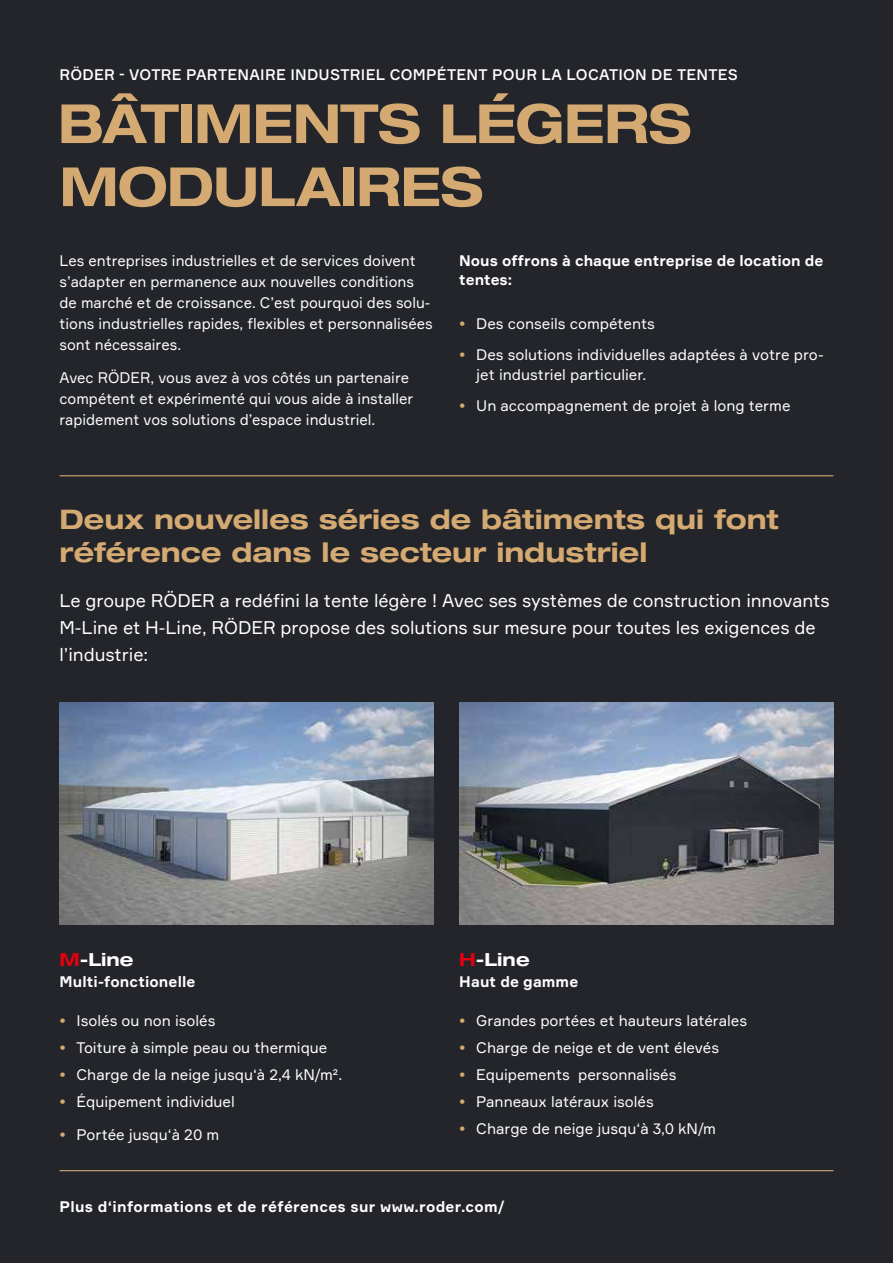
<style>
.page{position:relative;width:893px;height:1263px;background:#23252a}
.page>*{position:absolute;margin:0;border:0;box-sizing:border-box;transform-origin:0 0}
.t1{font:700 expanded 54px/63px "Helvetica Neue LT Pro";letter-spacing:-.015em;color:#d4aa72}
.t2{font:700 expanded 27px/33px "Helvetica Neue LT Pro";color:#d4aa72}
.t3{font:18px/27px "Formular";letter-spacing:-.005em;color:#fff}
.t4{font:700 expanded 18px "Helvetica Neue LT Pro";color:#fff}
.t5{font:15px/21px "Formular";color:#fff}
.t6{font:700 15px/19.5px "Formular";letter-spacing:.005em;color:#fff}
.t7{font:500 15px "Formular";letter-spacing:.015em;color:#fff}
.s1{color:#d4aa72}
.s2{color:#e3000f}
</style>
<div class="page">
<img style="left:459px;top:703px;width:374px;height:221px">
<img style="left:60px;top:703px;width:374px;height:221px">
<hr style="left:60px;top:475px;width:773px;height:1px;background:#d4aa72">
<hr style="left:60px;top:1170px;width:773px;height:1px;background:#d4aa72">
<p class="t7" style="left:60px;top:65px;width:680px">RÖDER - VOTRE PARTENAIRE INDUSTRIEL COMPÉTENT POUR LA LOCATION DE TENTES</p>
<h1 class="t1" style="left:58px;top:90px;width:635px">BÂTIMENTS LÉGERS<br>MODULAIRES</h1>
<p class="t5" style="left:60px;top:250px;width:375px">Les entreprises industrielles et de services doivent s’adapter en permanence aux nouvelles conditions de marché et de croissance. C’est pourquoi des solu&shy;tions industrielles rapides, flexibles et personnalisées sont nécessaires.</p>
<p class="t5" style="left:60px;top:367px;width:355px">Avec RÖDER, vous avez à vos côtés un partenaire compétent et expérimenté qui vous aide à installer rapidement vos solutions d’espace industriel.</p>
<p class="t6" style="left:459px;top:250px;width:366px">Nous offrons à chaque entreprise de location de tentes:</p>
<p class="t5" style="left:459px;top:313px;width:197px"><span class="s1">•</span> Des conseils compétents</p>
<p class="t5" style="left:476px;top:345px;width:349px;line-height:19.5px;text-indent:-17px"><span class="s1">•</span> Des solutions individuelles adaptées à votre pro&shy;jet industriel particulier.</p>
<p class="t5" style="left:459px;top:395px;width:333px"><span class="s1">•</span> Un accompagnement de projet à long terme</p>
<h2 class="t2" style="left:60px;top:502px;width:721px">Deux nouvelles séries de bâtiments qui font référence dans le secteur industriel</h2>
<p class="t3" style="left:60px;top:587px;width:772px">Le groupe RÖDER a redéfini la tente légère ! Avec ses systèmes de construction innovants<br>M-Line et H-Line, RÖDER propose des solutions sur mesure pour toutes les exigences de l’industrie:</p>
<p class="t4" style="left:60px;top:948px;width:76px"><span class="s2">M</span>-Line</p>
<p class="t6" style="left:60px;top:972px;width:137px">Multi-fonctionelle</p>
<p class="t5" style="left:60px;top:1010px;width:157px"><span class="s1">•</span> Isolés ou non isolés</p>
<p class="t5" style="left:60px;top:1037px;width:269px"><span class="s1">•</span> Toiture à simple peau ou thermique</p>
<p class="t5" style="left:60px;top:1064px;width:284px"><span class="s1">•</span> Charge de la neige jusqu‘à 2,4 kN/m².</p>
<p class="t5" style="left:60px;top:1091px;width:177px"><span class="s1">•</span> Équipement individuel</p>
<p class="t5" style="left:60px;top:1124px;width:161px"><span class="s1">•</span> Portée jusqu‘à 20 m</p>
<p class="t4" style="left:459px;top:948px;width:72px"><span class="s2">H</span>-Line</p>
<p class="t6" style="left:459px;top:972px;width:121px">Haut de gamme</p>
<p class="t5" style="left:459px;top:1010px;width:289px"><span class="s1">•</span> Grandes portées et hauteurs latérales</p>
<p class="t5" style="left:459px;top:1037px;width:261px"><span class="s1">•</span> Charge de neige et de vent élevés</p>
<p class="t5" style="left:459px;top:1064px;width:219px"><span class="s1">•</span> Equipements personnalisés</p>
<p class="t5" style="left:459px;top:1091px;width:196px"><span class="s1">•</span> Panneaux latéraux isolés</p>
<p class="t5" style="left:459px;top:1118px;width:258px"><span class="s1">•</span> Charge de neige jusqu‘à 3,0 kN/m</p>
<p class="t6" style="left:60px;top:1196px;width:447px">Plus d‘informations et de références sur www.roder.com/</p>
</div>
